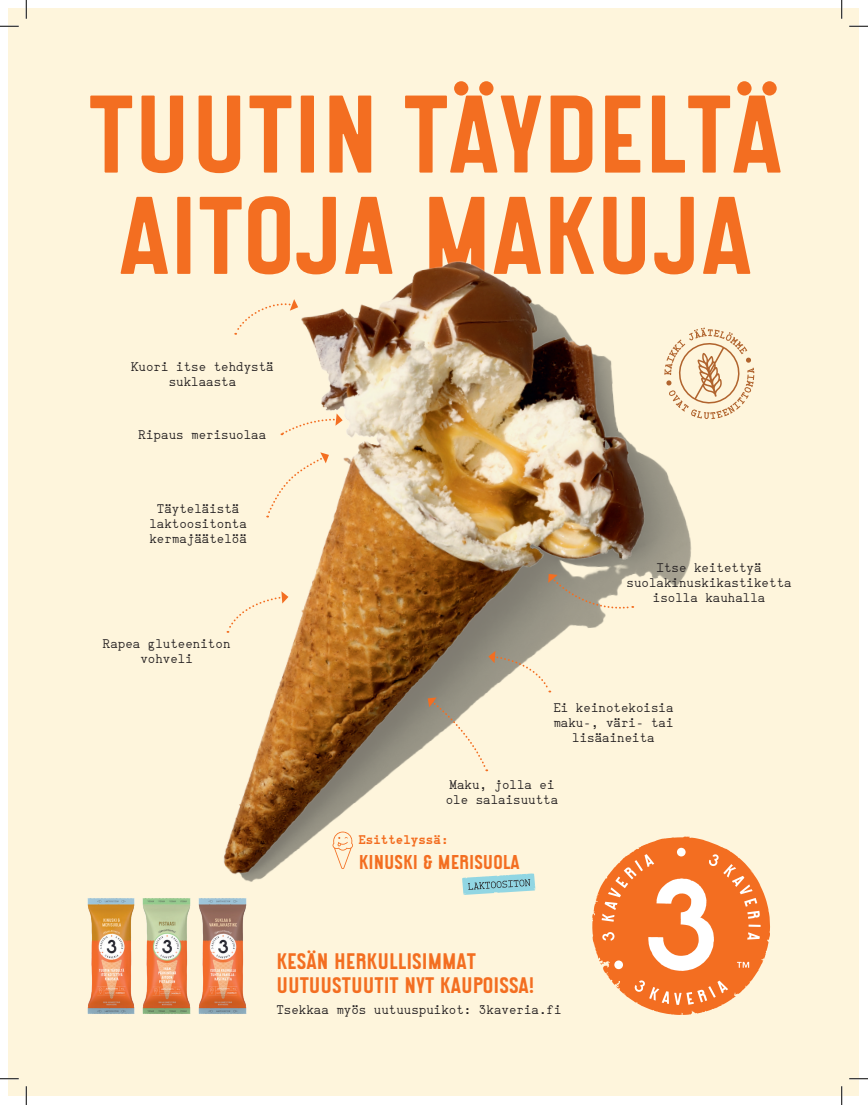
<style>
.page{position:relative;width:868px;height:1105px;background:#fff}
.page>*{position:absolute;margin:0;border:0;box-sizing:border-box;transform-origin:0 0}
.t1{font:110.12px/101.2px "Maineri Bold Soft";color:#f36e21}
.t2{font:22.5px/23.8px "Maineri Bold Soft";color:#f36e21}
.t3{font:20px "Maineri Bold Soft";color:#f36e21}
.t4{font:12.5px/15px "NB Typewriter Pro";color:#231f20;text-align:center}
.t5{font:700 12.5px "NB Typewriter Pro";color:#f36e21}
</style>
<div class="page">
<div style="left:9px;top:9px;width:850px;height:1087px;background:#fef5dc"></div>
<img style="left:223px;top:261px;width:532px;height:629px">
<img style="left:87px;top:898px;width:48px;height:116px">
<img style="left:142px;top:898px;width:49px;height:116px">
<img style="left:198px;top:898px;width:49px;height:116px">
<svg style="left:664px;top:328px;width:90px;height:91px"></svg>
<svg style="left:233px;top:299px;width:65px;height:36px"></svg>
<svg style="left:548px;top:574px;width:85px;height:38px"></svg>
<svg style="left:265px;top:452px;width:64px;height:65px"></svg>
<svg style="left:280px;top:413px;width:62px;height:23px"></svg>
<svg style="left:427px;top:651px;width:124px;height:120px"></svg>
<svg style="left:226px;top:591px;width:62px;height:42px"></svg>
<svg style="left:462px;top:873px;width:73px;height:22px"></svg>
<svg style="left:332px;top:832px;width:21px;height:37px"></svg>
<svg style="left:592px;top:837px;width:178px;height:178px"></svg>
<svg style="left:0;top:25px;width:19px;height:2px"></svg>
<svg style="left:849px;top:25px;width:18px;height:2px"></svg>
<svg style="left:0;top:1078px;width:19px;height:1px"></svg>
<svg style="left:849px;top:1078px;width:18px;height:1px"></svg>
<svg style="left:25px;top:0;width:2px;height:19px"></svg>
<svg style="left:25px;top:1086px;width:2px;height:19px"></svg>
<svg style="left:840px;top:0;width:2px;height:19px"></svg>
<svg style="left:841px;top:1086px;width:1px;height:19px"></svg>
<h1 class="t1" style="left:89px;top:86px;width:695px">TUUTIN TÄYDELTÄ<br>AITOJA MAKUJA</h1>
<p class="t4" style="left:131px;top:359px;width:144px">Kuori itse tehdystä suklaasta</p>
<p class="t4" style="left:139px;top:427px;width:129px">Ripaus merisuolaa</p>
<p class="t4" style="left:149px;top:501px;width:99px">Täyteläistä laktoositonta kermajäätelöä</p>
<p class="t4" style="left:103px;top:636px;width:129px">Rapea gluteeniton vohveli</p>
<p class="t4" style="left:626px;top:560px;width:166px">Itse keitettyä suolakinuskikastiketta isolla kauhalla</p>
<p class="t4" style="left:553px;top:700px;width:121px">Ei keinotekoisia maku-, väri- tai lisäaineita</p>
<p class="t4" style="left:445px;top:777px;width:114px">Maku, jolla ei ole salaisuutta</p>
<p class="t5" style="left:358px;top:833px;width:91px">Esittelyssä:</p>
<h3 class="t3" style="left:359px;top:852px;width:162px">KINUSKI &amp; MERISUOLA</h3>
<h2 class="t2" style="left:276px;top:950px;width:259px">KESÄN HERKULLISIMMAT<br>UUTUUSTUUTIT NYT KAUPOISSA!</h2>
<p class="t4" style="left:276px;top:1002px;width:287px">Tsekkaa myös uutuuspuikot: 3kaveria.fi</p>
</div>
